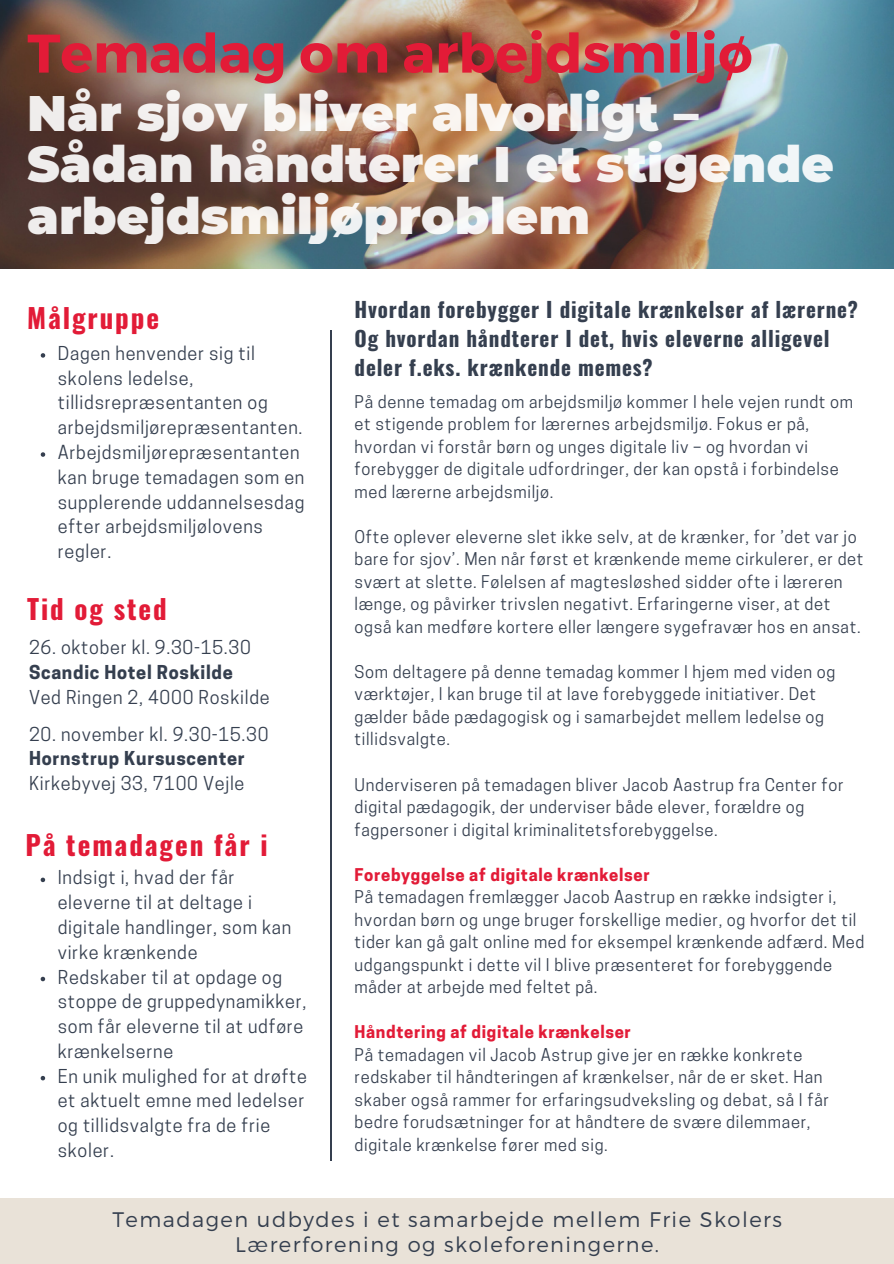
<style>
.page{position:relative;width:894px;height:1264px;background:#fff}
.page>*{position:absolute;margin:0;border:0;box-sizing:border-box;transform-origin:0 0}
.t1{font:700 54.15px "Montserrat";color:#e21b37}
.t2{font:900 49.8px/51.2px "Montserrat";color:#fff}
.t3{font:700 27px "Oswald";letter-spacing:.07em;color:#e21b37}
.t4{font:700 21px/29.2px "Oswald";letter-spacing:.04em;color:#353f4f}
.t5{font:300 21px/24.8px "Montserrat";letter-spacing:.07em;color:#353f4f;text-align:center}
.t6{font:18px/24.8px "Cooper Hewitt";letter-spacing:.04em;color:#353f4f}
.t7{font:700 18px "Cooper Hewitt";letter-spacing:.04em;color:#353f4f}
.t8{font:16.5px/22.5px "Cooper Hewitt";letter-spacing:.04em;color:#353f4f}
.t9{font:700 16.5px "Cooper Hewitt";letter-spacing:.04em;color:#e21b37}
</style>
<div class="page">
<img style="left:0;top:0;width:893px;height:268px">
<hr style="left:330px;top:330px;width:1px;height:830px;background:#353f4f">
<div style="left:0;top:1197px;width:893px;height:66px;background:#e9e2d8"></div>
<svg style="left:41px;top:353px;width:4px;height:4px"></svg>
<svg style="left:41px;top:452px;width:4px;height:5px"></svg>
<svg style="left:41px;top:877px;width:4px;height:5px"></svg>
<svg style="left:41px;top:976px;width:4px;height:5px"></svg>
<svg style="left:41px;top:1075px;width:4px;height:5px"></svg>
<p class="t1" style="left:27px;top:18px;width:726px">Temadag om arbejdsmiljø</p>
<h2 class="t2" style="left:27px;top:88px;width:808px">Når sjov bliver alvorligt –<br>Sådan håndterer I et stigende arbejdsmiljøproblem</h2>
<p class="t3" style="left:27px;top:296px;width:133px">Målgruppe</p>
<p class="t6" style="left:58px;top:343px;width:246px">Dagen henvender sig til skolens ledelse, tillidsrepræsentanten og arbejdsmiljørepræsentanten.</p>
<p class="t6" style="left:58px;top:442px;width:248px">Arbejdsmiljørepræsentanten kan bruge temadagen som en supplerende uddannelsesdag efter arbejdsmiljølovens regler.</p>
<p class="t3" style="left:27px;top:587px;width:141px">Tid og sted</p>
<p class="t6" style="left:29px;top:637px;width:223px">26. oktober kl. 9.30-15.30</p>
<p class="t7" style="left:29px;top:665px;width:205px">Scandic Hotel Roskilde</p>
<p class="t6" style="left:29px;top:686px;width:242px">Ved Ringen 2, 4000 Roskilde</p>
<p class="t6" style="left:29px;top:723px;width:241px">20. november kl. 9.30-15.30</p>
<p class="t7" style="left:29px;top:752px;width:217px">Hornstrup Kursuscenter</p>
<p class="t6" style="left:29px;top:773px;width:217px">Kirkebyvej 33, 7100 Vejle</p>
<p class="t3" style="left:25px;top:824px;width:243px">På temadagen får i</p>
<p class="t6" style="left:58px;top:867px;width:235px">Indsigt i, hvad der får eleverne til at deltage i digitale handlinger, som kan virke krænkende</p>
<p class="t6" style="left:58px;top:966px;width:250px">Redskaber til at opdage og stoppe de gruppedynamikker, som får eleverne til at udføre krænkelserne</p>
<p class="t6" style="left:58px;top:1065px;width:251px">En unik mulighed for at drøfte et aktuelt emne med ledelser og tillidsvalgte fra de frie skoler.</p>
<p class="t4" style="left:354px;top:294px;width:505px">Hvordan forebygger I digitale krænkelser af lærerne?<br>Og hvordan håndterer I det, hvis eleverne alligevel deler f.eks. krænkende memes?</p>
<p class="t8" style="left:354px;top:392px;width:500px">På denne temadag om arbejdsmiljø kommer I hele vejen rundt om et stigende problem for lærernes arbejdsmiljø. Fokus er på, hvordan vi forstår børn og unges digitale liv – og hvordan vi forebygger de digitale udfordringer, der kan opstå i forbindelse med lærerne arbejdsmiljø.</p>
<p class="t8" style="left:354px;top:527px;width:510px">Ofte oplever eleverne slet ikke selv, at de krænker, for ’det var jo bare for sjov’. Men når først et krænkende meme cirkulerer, er det svært at slette. Følelsen af magtesløshed sidder ofte i læreren længe, og påvirker trivslen negativt. Erfaringerne viser, at det også kan medføre kortere eller længere sygefravær hos en ansat.</p>
<p class="t8" style="left:354px;top:662px;width:482px">Som deltagere på denne temadag kommer I hjem med viden og værktøjer, I kan bruge til at lave forebyggede initiativer. Det gælder både pædagogisk og i samarbejdet mellem ledelse og tillidsvalgte.</p>
<p class="t8" style="left:354px;top:775px;width:490px">Underviseren på temadagen bliver Jacob Aastrup fra Center for digital pædagogik, der underviser både elever, forældre og fagpersoner i digital kriminalitetsforebyggelse.</p>
<p class="t9" style="left:354px;top:868px;width:296px">Forebyggelse af digitale krænkelser</p>
<p class="t8" style="left:354px;top:887px;width:511px">På temadagen fremlægger Jacob Aastrup en række indsigter i, hvordan børn og unge bruger forskellige medier, og hvorfor det til tider kan gå galt online med for eksempel krænkende adfærd. Med udgangspunkt i dette vil I blive præsenteret for forebyggende måder at arbejde med feltet på.</p>
<p class="t9" style="left:354px;top:1025px;width:278px">Håndtering af digitale krænkelser</p>
<p class="t8" style="left:354px;top:1045px;width:475px">På temadagen vil Jacob Astrup give jer en række konkrete redskaber til håndteringen af krænkelser, når de er sket. Han skaber også rammer for erfaringsudveksling og debat, så I får bedre forudsætninger for at håndtere de svære dilemmaer, digitale krænkelse fører med sig.</p>
<p class="t5" style="left:112px;top:1205px;width:671px">Temadagen udbydes i et samarbejde mellem Frie Skolers<br>Lærerforening og skoleforeningerne.</p>
</div>
